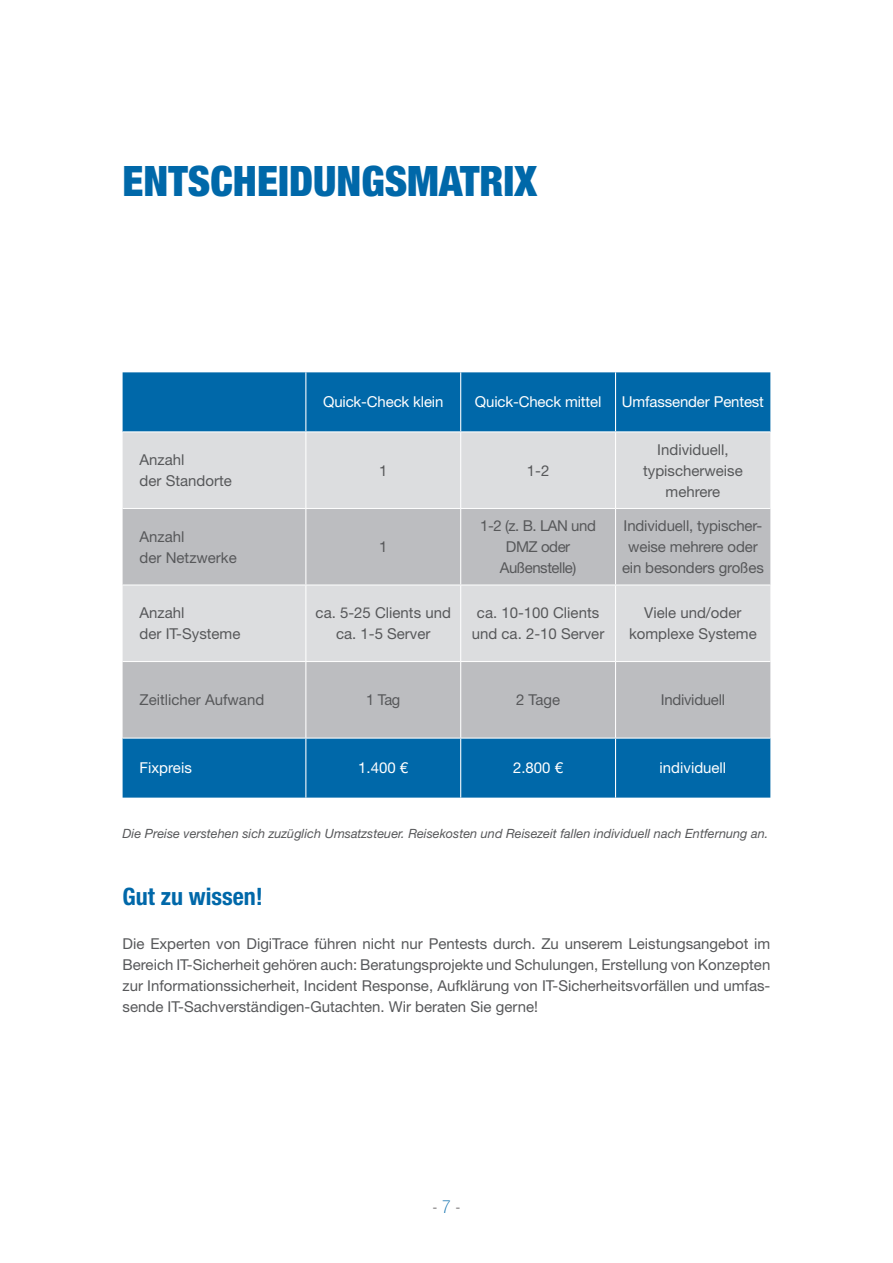
<style>
.page{position:relative;width:893px;height:1263px;background:#fff}
.page>*{position:absolute;margin:0;border:0;box-sizing:border-box;transform-origin:0 0}
.t1{font:900 condensed 42px "Helvetica Neue LT Std";color:#0068a9}
.t2{font:700 condensed 24px "Helvetica Neue LT Std";color:#0068a9}
.t3{font:100 condensed 18px "Helvetica Neue LT Std";color:#231f20}
.t4{font:15px/21px "Helvetica Neue LT Std";color:#57585a;text-align:center}
.t5{font:15px "Helvetica Neue LT Std";letter-spacing:-.01em;color:#fff}
.t6{font:15px/21px "Helvetica Neue LT Std";letter-spacing:-.03em;color:#57585a;text-align:center}
.t7{font:15px "Helvetica Neue LT Std";letter-spacing:-.02em;color:#57585a}
.t8{font:italic 12.75px "Helvetica Neue LT Std";color:#57585a}
.s1{color:#0068a9}
</style>
<div class="page">
<div style="left:123px;top:372px;width:647px;height:426px;background:#0068a9"></div>
<div style="left:123px;top:432px;width:647px;height:76px;background:#dcdddf"></div>
<svg style="left:123px;top:509px;width:647px;height:229px;fill:#bcbdc0"></svg>
<hr style="left:305px;top:372px;width:1px;height:59px;background:#fff">
<hr style="left:460px;top:372px;width:1px;height:59px;background:#fff">
<hr style="left:615px;top:372px;width:1px;height:59px;background:#fff">
<hr style="left:305px;top:432px;width:1px;height:76px;background:#fff">
<hr style="left:460px;top:432px;width:1px;height:76px;background:#fff">
<hr style="left:615px;top:432px;width:1px;height:76px;background:#fff">
<hr style="left:305px;top:509px;width:1px;height:76px;background:#fff">
<hr style="left:460px;top:509px;width:1px;height:76px;background:#fff">
<hr style="left:615px;top:509px;width:1px;height:76px;background:#fff">
<hr style="left:305px;top:585px;width:1px;height:76px;background:#fff">
<hr style="left:460px;top:585px;width:1px;height:76px;background:#fff">
<hr style="left:615px;top:585px;width:1px;height:76px;background:#fff">
<hr style="left:305px;top:662px;width:1px;height:76px;background:#fff">
<hr style="left:460px;top:662px;width:1px;height:76px;background:#fff">
<hr style="left:615px;top:662px;width:1px;height:76px;background:#fff">
<hr style="left:305px;top:738px;width:1px;height:60px;background:#fff">
<hr style="left:460px;top:738px;width:1px;height:60px;background:#fff">
<hr style="left:615px;top:738px;width:1px;height:60px;background:#fff">
<hr style="left:123px;top:431px;width:183px;height:1px;background:#fff">
<hr style="left:306px;top:431px;width:155px;height:1px;background:#fff">
<hr style="left:461px;top:431px;width:154px;height:1px;background:#fff">
<hr style="left:615px;top:431px;width:155px;height:1px;background:#fff">
<hr style="left:123px;top:508px;width:183px;height:1px;background:#fff">
<hr style="left:306px;top:508px;width:155px;height:1px;background:#fff">
<hr style="left:461px;top:508px;width:154px;height:1px;background:#fff">
<hr style="left:615px;top:508px;width:155px;height:1px;background:#fff">
<hr style="left:123px;top:585px;width:183px;height:1px;background:#fff">
<hr style="left:306px;top:585px;width:155px;height:1px;background:#fff">
<hr style="left:461px;top:585px;width:154px;height:1px;background:#fff">
<hr style="left:615px;top:585px;width:155px;height:1px;background:#fff">
<hr style="left:123px;top:661px;width:183px;height:1px;background:#fff">
<hr style="left:306px;top:661px;width:155px;height:1px;background:#fff">
<hr style="left:461px;top:661px;width:154px;height:1px;background:#fff">
<hr style="left:615px;top:661px;width:155px;height:1px;background:#fff">
<hr style="left:123px;top:738px;width:183px;height:1px;background:#fff">
<hr style="left:306px;top:738px;width:155px;height:1px;background:#fff">
<hr style="left:461px;top:738px;width:154px;height:1px;background:#fff">
<hr style="left:615px;top:738px;width:155px;height:1px;background:#fff">
<h1 class="t1" style="left:123px;top:155px;width:416px">ENTSCHEIDUNGSMATRIX</h1>
<p class="t5" style="left:323px;top:393px;width:122px">Quick-Check klein</p>
<p class="t5" style="left:475px;top:393px;width:128px">Quick-Check mittel</p>
<p class="t5" style="left:622px;top:393px;width:144px">Umfassender Pentest</p>
<p class="t4" style="left:140px;top:449px;width:94px;text-align:left">Anzahl<br>der Standorte</p>
<p class="t4" style="left:379px;top:459px;width:10px">1</p>
<p class="t4" style="left:527px;top:459px;width:24px">1-2</p>
<p class="t4" style="left:643px;top:438px;width:101px">Individuell, typischerweise mehrere</p>
<p class="t4" style="left:140px;top:525px;width:99px;text-align:left">Anzahl<br>der Netzwerke</p>
<p class="t4" style="left:379px;top:536px;width:10px">1</p>
<p class="t6" style="left:480px;top:515px;width:117px">1-2 (z. B. LAN und<br>DMZ oder<br>Außenstelle)</p>
<p class="t4" style="left:622px;top:515px;width:143px">Individuell, typischer&shy;weise mehrere oder ein besonders großes</p>
<p class="t4" style="left:140px;top:602px;width:102px;text-align:left">Anzahl<br>der IT-Systeme</p>
<p class="t4" style="left:316px;top:602px;width:137px">ca. 5-25 Clients und ca. 1-5 Server</p>
<p class="t4" style="left:472px;top:602px;width:134px">ca. 10-100 Clients und ca. 2-10 Server</p>
<p class="t4" style="left:629px;top:602px;width:129px">Viele und/oder komplexe Systeme</p>
<p class="t4" style="left:140px;top:689px;width:126px">Zeitlicher Aufwand</p>
<p class="t4" style="left:366px;top:689px;width:36px">1 Tag</p>
<p class="t4" style="left:516px;top:689px;width:46px">2 Tage</p>
<p class="t7" style="left:661px;top:691px;width:66px">Individuell</p>
<p class="t5" style="left:140px;top:759px;width:54px">Fixpreis</p>
<p class="t5" style="left:358px;top:759px;width:52px">1.400 €</p>
<p class="t5" style="left:513px;top:759px;width:52px">2.800 €</p>
<p class="t5" style="left:660px;top:759px;width:68px">individuell</p>
<p class="t8" style="left:123px;top:825px;width:647px">Die Preise verstehen sich zuzüglich Umsatzsteuer. Reisekosten und Reisezeit fallen individuell nach Entfernung an.</p>
<h2 class="t2" style="left:123px;top:882px;width:142px">Gut zu wissen!</h2>
<p class="t4" style="left:123px;top:933px;width:649px;text-align:justify">Die Experten von DigiTrace führen nicht nur Pentests durch. Zu unserem Leistungsangebot im Bereich IT-Sicherheit gehören auch: Beratungsprojekte und Schulungen, Erstellung von Konzepten zur Informationssicherheit, Incident Response, Aufklärung von IT-Sicherheitsvorfällen und umfas&shy;sende IT-Sachverständigen-Gutachten. Wir beraten Sie gerne!</p>
<p class="t3" style="left:432px;top:1196px;width:30px">- <span class="s1">7</span> -</p>
</div>
